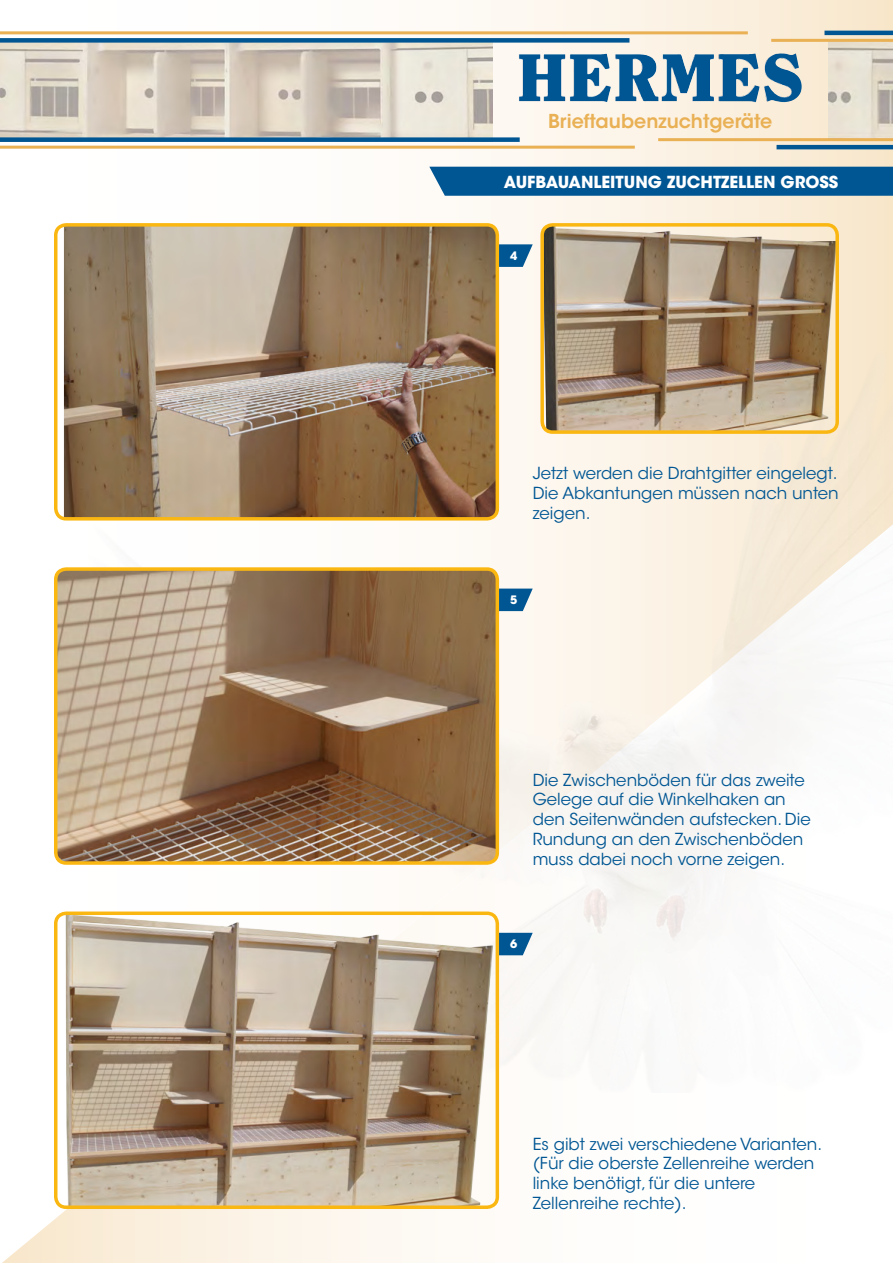
<style>
.page{position:relative;width:893px;height:1263px;background:#fff}
.page>*{position:absolute;margin:0;border:0;box-sizing:border-box;transform-origin:0 0}
.t1{font:600 19.05px "ITC Avant Garde Std";color:#e9b054}
.t2{font:16.5px/19.8px "ITC Avant Garde Std";color:#005693}
.t3{font:700 16.5px "ITC Avant Garde Std";color:#fff}
.t4{font:700 11.55px "ITC Avant Garde Std";color:#fff}
</style>
<div class="page">
<svg style="left:0;top:0;width:893px;height:517px"></svg>
<svg style="left:2px;top:1093px;width:498px;height:170px"></svg>
<img style="left:429px;top:268px;width:464px;height:825px">
<img style="left:0;top:43px;width:492px;height:94px">
<img style="left:828px;top:42px;width:65px;height:96px">
<img style="left:569px;top:53px;width:233px;height:50px">
<div style="left:0;top:38px;width:629px;height:5px;background:#005693"></div>
<hr style="left:776px;top:145px;width:117px;height:4px;background:#005693">
<hr style="left:0;top:31px;width:748px;height:3px;background:#e9b054">
<hr style="left:658px;top:138px;width:235px;height:3px;background:#e9b054">
<hr style="left:771px;top:39px;width:122px;height:3px;background:#e9b054">
<hr style="left:0;top:146px;width:635px;height:3px;background:#e9b054">
<hr style="left:824px;top:31px;width:69px;height:4px;background:#005693">
<div style="left:0;top:137px;width:520px;height:5px;background:#005693"></div>
<svg style="left:499px;top:244px;width:34px;height:23px"></svg>
<img style="left:64px;top:225px;width:433px;height:294px">
<div style="left:54px;top:223px;width:445px;height:298px;border:3px solid #fab712;border-radius:10px"></div>
<svg style="left:499px;top:589px;width:34px;height:22px"></svg>
<svg style="left:499px;top:933px;width:34px;height:22px"></svg>
<img style="left:58px;top:569px;width:439px;height:294px">
<div style="left:54px;top:567px;width:445px;height:298px;border:3px solid #fab712;border-radius:10px"></div>
<div style="left:429px;top:167px;width:464px;height:29px;background:#005693"></div>
<img style="left:56px;top:915px;width:439px;height:292px">
<div style="left:54px;top:911px;width:445px;height:298px;border:3px solid #fab712;border-radius:10px"></div>
<img style="left:542px;top:225px;width:295px;height:207px">
<div style="left:540px;top:223px;width:299px;height:211px;border:3px solid #fab712;border-radius:10px"></div>
<p class="t1" style="left:548px;top:109px;width:226px">Brieftaubenzuchtgeräte</p>
<p class="t3" style="left:504px;top:172px;width:336px">AUFBAUANLEITUNG ZUCHTZELLEN GROSS</p>
<p class="t4" style="left:510px;top:248px;width:9px">4</p>
<p class="t2" style="left:533px;top:463px;width:307px;text-align:justify">Jetzt werden die Drahtgitter eingelegt.<br>Die Abkantungen müssen nach unten zeigen.</p>
<p class="t4" style="left:510px;top:592px;width:9px">5</p>
<p class="t2" style="left:533px;top:770px;width:279px">Die Zwischenböden für das zweite<br>Gelege auf die Winkelhaken an den Seitenwänden aufstecken. Die<br>Rundung an den Zwischenböden muss dabei noch vorne zeigen.</p>
<p class="t4" style="left:510px;top:936px;width:9px">6</p>
<p class="t2" style="left:533px;top:1134px;width:291px">Es gibt zwei verschiedene Varianten. (Für die oberste Zellenreihe werden linke benötigt, für die untere<br>Zellenreihe rechte).</p>
</div>
